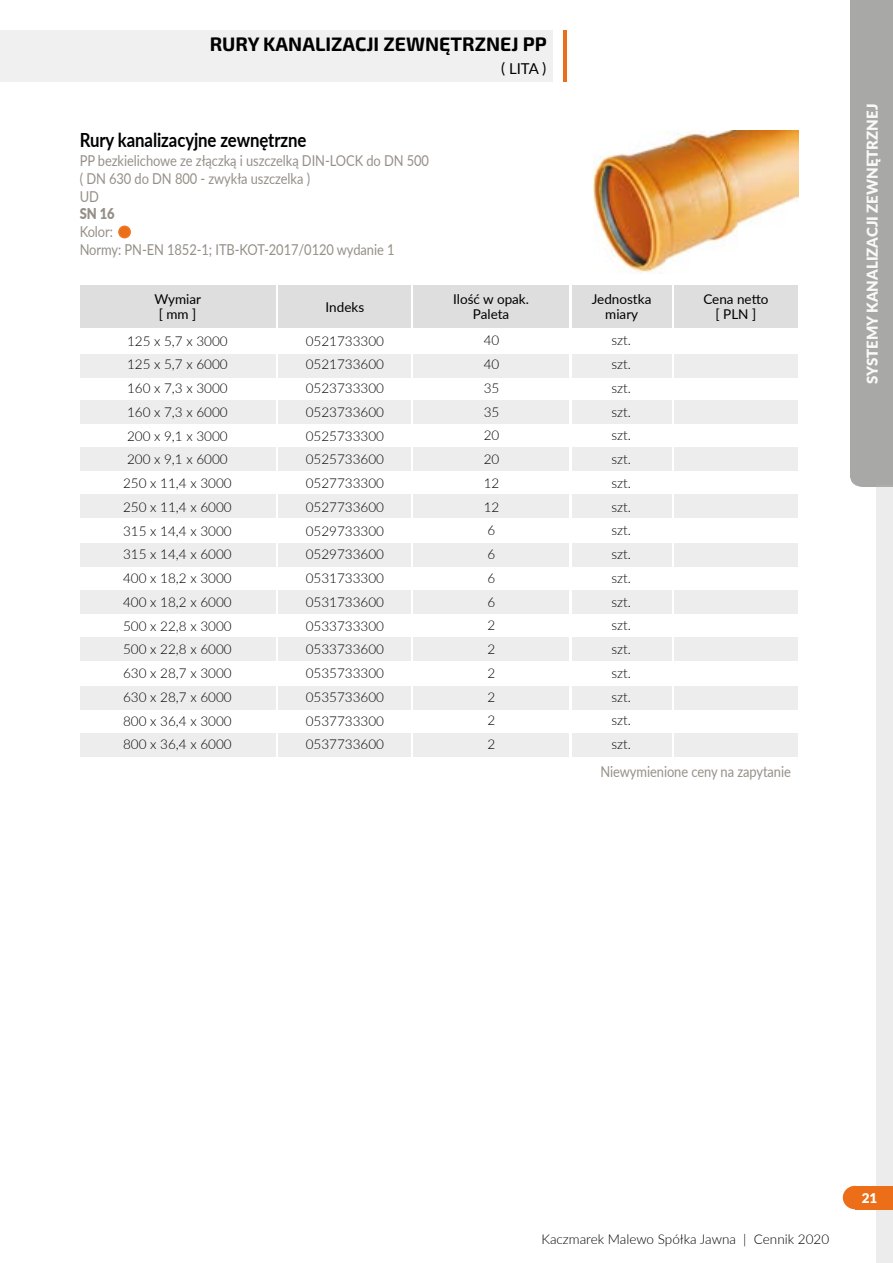
<style>
.page{position:relative;width:893px;height:1263px;background:#fff}
.page>*{position:absolute;margin:0;border:0;box-sizing:border-box;transform-origin:0 0}
.t1{font:700 19.5px "Exo 2";color:#000}
.t2{font:700 19.5px "Lato";letter-spacing:-.005em;color:#000;scale:.86 1}
.t3{font:15px/17.7px "Lato";letter-spacing:-.005em;color:#958f87;scale:.86 1}
.t4{font:900 15px "Lato";color:#f9f9fa}
.t5{font:15px "Lato";color:#000}
.t6{font:900 15px "Lato";color:#958f87;scale:.86 1}
.t7{font:300 13.5px/23.7px "Lato";color:#000}
.t8{font:13.5px/15px "Lato";color:#000;text-align:center}
.t9{font:900 13.5px "Lato";color:#fff}
</style>
<div class="page">
<div style="left:850px;top:0;width:20px;height:477px;background:#a8a8a7"></div>
<div style="left:863px;top:0;width:30px;height:487px;background:#a8a8a7"></div>
<div style="left:851px;top:469px;width:24px;height:18px;background:#a8a8a7;border-radius:50%"></div>
<div style="left:0;top:31px;width:553px;height:51px;background:#f0f0f1"></div>
<div style="left:876px;top:485px;width:17px;height:778px;background:#ececec"></div>
<div style="left:855px;top:1186px;width:38px;height:23px;background:#ed6e19"></div>
<div style="left:843px;top:1186px;width:24px;height:23px;background:#ed6e19;border-radius:50%"></div>
<hr style="left:563px;top:31px;width:3px;height:51px;background:#ed6e19">
<div style="left:80px;top:687px;width:196px;height:23px;background:#ededee"></div>
<div style="left:279px;top:687px;width:132px;height:23px;background:#ededee"></div>
<div style="left:413px;top:687px;width:156px;height:23px;background:#ededee"></div>
<div style="left:572px;top:687px;width:100px;height:23px;background:#ededee"></div>
<div style="left:674px;top:687px;width:124px;height:23px;background:#ededee"></div>
<div style="left:80px;top:733px;width:196px;height:24px;background:#ededee"></div>
<div style="left:279px;top:733px;width:132px;height:24px;background:#ededee"></div>
<div style="left:413px;top:733px;width:156px;height:24px;background:#ededee"></div>
<div style="left:572px;top:733px;width:100px;height:24px;background:#ededee"></div>
<div style="left:674px;top:733px;width:124px;height:24px;background:#ededee"></div>
<div style="left:80px;top:638px;width:196px;height:23px;background:#ededee"></div>
<div style="left:279px;top:638px;width:132px;height:23px;background:#ededee"></div>
<div style="left:413px;top:638px;width:156px;height:23px;background:#ededee"></div>
<div style="left:572px;top:638px;width:100px;height:23px;background:#ededee"></div>
<div style="left:674px;top:638px;width:124px;height:23px;background:#ededee"></div>
<div style="left:80px;top:543px;width:196px;height:23px;background:#ededee"></div>
<div style="left:279px;top:543px;width:132px;height:23px;background:#ededee"></div>
<div style="left:413px;top:543px;width:156px;height:23px;background:#ededee"></div>
<div style="left:572px;top:543px;width:100px;height:23px;background:#ededee"></div>
<div style="left:674px;top:543px;width:124px;height:23px;background:#ededee"></div>
<div style="left:80px;top:590px;width:196px;height:23px;background:#ededee"></div>
<div style="left:279px;top:590px;width:132px;height:23px;background:#ededee"></div>
<div style="left:413px;top:590px;width:156px;height:23px;background:#ededee"></div>
<div style="left:572px;top:590px;width:100px;height:23px;background:#ededee"></div>
<div style="left:674px;top:590px;width:124px;height:23px;background:#ededee"></div>
<div style="left:80px;top:447px;width:196px;height:24px;background:#ededee"></div>
<div style="left:279px;top:447px;width:132px;height:24px;background:#ededee"></div>
<div style="left:413px;top:447px;width:156px;height:24px;background:#ededee"></div>
<div style="left:572px;top:447px;width:100px;height:24px;background:#ededee"></div>
<div style="left:674px;top:447px;width:124px;height:24px;background:#ededee"></div>
<div style="left:80px;top:494px;width:196px;height:24px;background:#ededee"></div>
<div style="left:279px;top:494px;width:132px;height:24px;background:#ededee"></div>
<div style="left:413px;top:494px;width:156px;height:24px;background:#ededee"></div>
<div style="left:572px;top:494px;width:100px;height:24px;background:#ededee"></div>
<div style="left:674px;top:494px;width:124px;height:24px;background:#ededee"></div>
<div style="left:80px;top:285px;width:196px;height:42px;background:#dedede"></div>
<div style="left:279px;top:285px;width:132px;height:42px;background:#dedede"></div>
<div style="left:413px;top:285px;width:156px;height:42px;background:#dedede"></div>
<div style="left:572px;top:285px;width:100px;height:42px;background:#dedede"></div>
<div style="left:674px;top:285px;width:124px;height:42px;background:#dedede"></div>
<div style="left:80px;top:354px;width:196px;height:23px;background:#ededee"></div>
<div style="left:279px;top:354px;width:132px;height:23px;background:#ededee"></div>
<div style="left:413px;top:354px;width:156px;height:23px;background:#ededee"></div>
<div style="left:572px;top:354px;width:100px;height:23px;background:#ededee"></div>
<div style="left:674px;top:354px;width:124px;height:23px;background:#ededee"></div>
<div style="left:80px;top:401px;width:196px;height:23px;background:#ededee"></div>
<div style="left:279px;top:401px;width:132px;height:23px;background:#ededee"></div>
<div style="left:413px;top:401px;width:156px;height:23px;background:#ededee"></div>
<div style="left:572px;top:401px;width:100px;height:23px;background:#ededee"></div>
<div style="left:674px;top:401px;width:124px;height:23px;background:#ededee"></div>
<div style="left:119px;top:226px;width:11px;height:12px;background:#ed6e19;border-radius:50%"></div>
<div style="left:118px;top:226px;width:13px;height:12px;border:2px solid #ee7726;border-radius:50%"></div>
<img style="left:593px;top:130px;width:205px;height:143px">
<h1 class="t1" style="left:210px;top:33px;width:339px">RURY KANALIZACJI ZEWNĘTRZNEJ PP</h1>
<p class="t5" style="left:501px;top:58px;width:47px">( LITA )</p>
<h1 class="t2" style="left:80px;top:126px;width:265px">Rury kanalizacyjne zewnętrzne</h1>
<p class="t3" style="left:80px;top:151px;width:408px">PP bezkielichowe ze złączką i uszczelką DIN-LOCK do DN 500 ( DN 630 do DN 800 - zwykła uszczelka )<br>UD</p>
<p class="t6" style="left:80px;top:203px;width:42px">SN 16</p>
<p class="t3" style="left:80px;top:222px;width:368px">Kolor:<br>Normy: PN-EN 1852-1; ITB-KOT-2017/0120 wydanie 1</p>
<p class="t8" style="left:154px;top:291px;width:48px">Wymiar [ mm ]</p>
<p class="t8" style="left:326px;top:298px;width:40px">Indeks</p>
<p class="t8" style="left:453px;top:291px;width:77px">Ilość w opak.<br>Paleta</p>
<p class="t8" style="left:592px;top:291px;width:61px">Jednostka miary</p>
<p class="t8" style="left:703px;top:291px;width:67px">Cena netto [ PLN ]</p>
<p class="t7" style="left:123px;top:328px;width:110px">125 x 5,7 x 3000<br>125 x 5,7 x 6000<br>160 x 7,3 x 3000<br>160 x 7,3 x 6000<br>200 x 9,1 x 3000<br>200 x 9,1 x 6000<br>250 x 11,4 x 3000<br>250 x 11,4 x 6000<br>315 x 14,4 x 3000<br>315 x 14,4 x 6000<br>400 x 18,2 x 3000<br>400 x 18,2 x 6000<br>500 x 22,8 x 3000<br>500 x 22,8 x 6000<br>630 x 28,7 x 3000<br>630 x 28,7 x 6000<br>800 x 36,4 x 3000<br>800 x 36,4 x 6000</p>
<p class="t7" style="left:306px;top:328px;width:80px;text-align:justify">0521733300<br>0521733600<br>0523733300<br>0523733600<br>0525733300<br>0525733600<br>0527733300<br>0527733600<br>0529733300<br>0529733600<br>0531733300<br>0531733600<br>0533733300<br>0533733600<br>0535733300<br>0535733600<br>0537733300<br>0537733600</p>
<p class="t7" style="left:484px;top:328px;width:17px">40<br>40<br>35<br>35<br>20<br>20<br>12<br>12<br>6<br>6<br>6<br>6<br>2<br>2<br>2<br>2<br>2<br>2</p>
<p class="t7" style="left:611px;top:328px;width:21px;text-align:justify">szt. szt. szt. szt. szt. szt. szt. szt. szt. szt. szt. szt. szt. szt. szt. szt. szt. szt.</p>
<p class="t3" style="left:600px;top:762px;width:223px">Niewymienione ceny na zapytanie</p>
<p class="t4" style="left:861px;top:384px;width:281px;rotate:-90deg">SYSTEMY KANALIZACJI ZEWNĘTRZNEJ</p>
<p class="t7" style="left:541px;top:1226px;width:289px">Kaczmarek Malewo Spółka Jawna | Cennik 2020</p>
<p class="t9" style="left:862px;top:1188px;width:17px">21</p>
</div>
